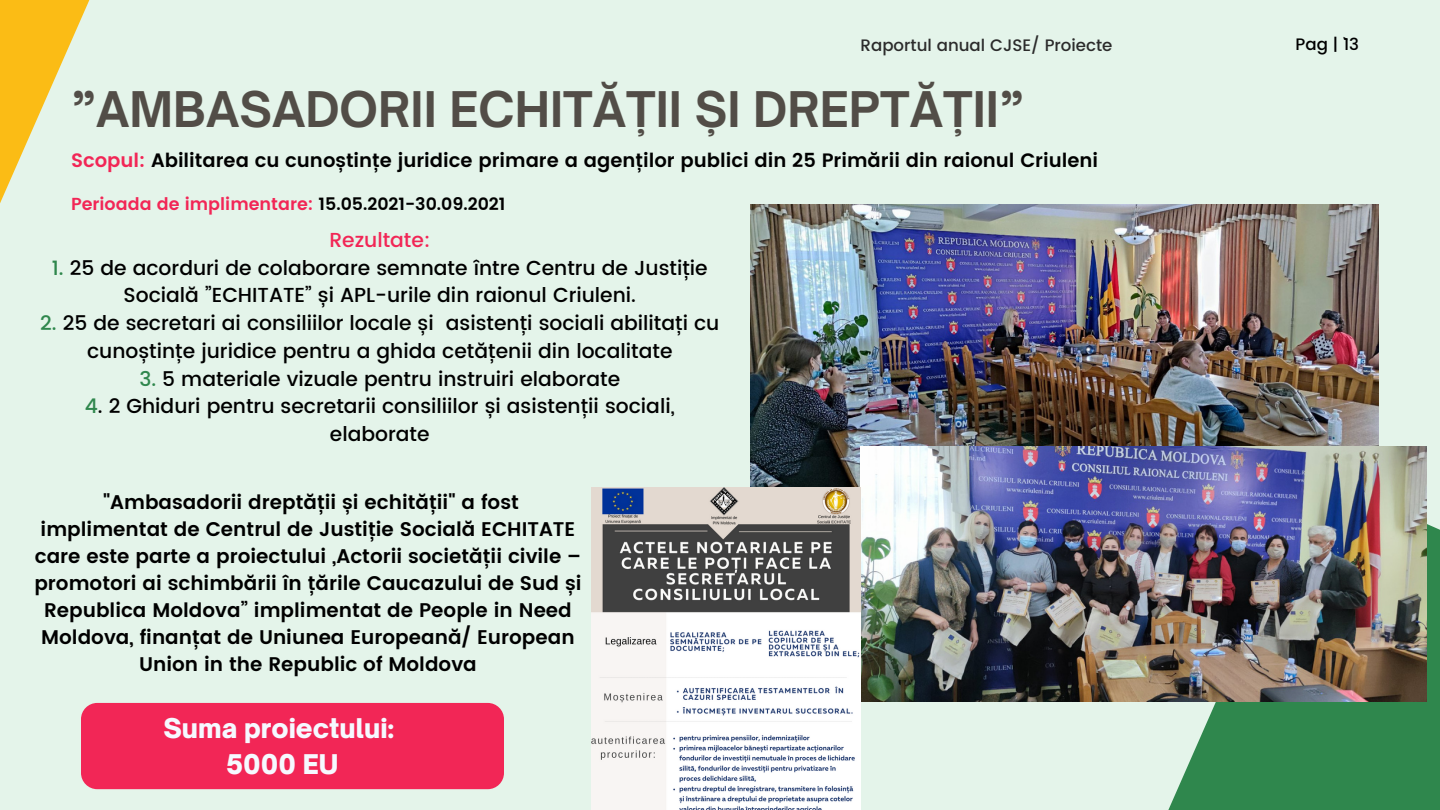
<style>
.page{position:relative;width:1440px;height:810px;background:#e4f4ea}
.page>*{position:absolute;margin:0;border:0;box-sizing:border-box;transform-origin:0 0}
.t1{font:700 47px "Open Sauce One";color:#524d47}
.t2{font:900 26px "Open Sauce One";color:#f6f9ff}
.t3{font:500 20.3px/27.8px "Poppins";color:#000;text-align:center}
.t4{font:500 20.3px "Poppins";color:#f22656}
.t5{font:600 19.8px/27px "Poppins";color:#000;text-align:center}
.t6{font:600 19.4px "Poppins";color:#000}
.t7{font:600 17.4px "Poppins";color:#f22656}
.t8{font:500 16.6px "Poppins";color:#2b2b2b}
.t9{font:500 16.6px "Poppins";color:#000}
.s1{color:#f22656}
.s2{color:#000}
.s3{color:#2f874d}
</style>
<div class="page">
<svg style="left:1151px;top:475px;width:289px;height:335px;fill:#2f874d"></svg>
<div style="left:81px;top:703px;width:423px;height:86px;background:#f22656;border-radius:16px"></div>
<svg style="left:0;top:0;width:90px;height:203px"></svg>
<img style="left:750px;top:205px;width:629px;height:282px">
<img style="left:861px;top:447px;width:565px;height:254px">
<img style="left:592px;top:487px;width:268px;height:323px">
<p class="t8" style="left:861px;top:35px;width:253px">Raportul anual CJSE/ Proiecte</p>
<p class="t9" style="left:1296px;top:35px;width:65px">Pag | `13</p>
<p class="t1" style="left:71px;top:80px;width:955px">”AMBASADORII ECHITĂȚII ȘI DREPTĂȚII”</p>
<p class="t6" style="left:71px;top:148px;width:1029px"><span class="s1">Scopul:</span> Abilitarea cu cunoștințe juridice primare a agenților publici din 25 Primării din raionul Criuleni</p>
<p class="t7" style="left:71px;top:194px;width:436px">Perioada de implimentare: <span class="s2">15.05.2021-30.09.2021</span></p>
<p class="t4" style="left:329px;top:228px;width:102px">Rezultate:</p>
<p class="t3" style="left:52px;top:254px;width:657px"><span class="s3">1.</span> 25 de acorduri de colaborare semnate între Centru de Justiție<br>Socială ”ECHITATE” și APL-urile din raionul Criuleni.</p>
<p class="t3" style="left:40px;top:309px;width:681px"><span class="s3">2.</span> 25 de secretari ai consiliilor locale și asistenți sociali abilitați cu cunoștințe juridice pentru a ghida cetățenii din localitate</p>
<p class="t3" style="left:139px;top:365px;width:482px"><span class="s3">3.</span> 5 materiale vizuale pentru instruiri elaborate</p>
<p class="t3" style="left:85px;top:392px;width:592px"><span class="s3">4</span>. 2 Ghiduri pentru secretarii consiliilor și asistenții sociali, elaborate</p>
<p class="t5" style="left:34px;top:489px;width:549px">"Ambasadorii dreptății și echității" a fost implimentat de Centrul de Justiție Socială ECHITATE care este parte a proiectului „Actorii societății civile – promotori ai schimbării în țările Caucazului de Sud și Republica Moldova” implimentat de People in Need Moldova, finanțat de Uniunea Europeană/ European Union in the Republic of Moldova</p>
<p class="t2" style="left:163px;top:712px;width:232px">Suma proiectului:</p>
<p class="t2" style="left:226px;top:748px;width:114px">5000 EU</p>
</div>
